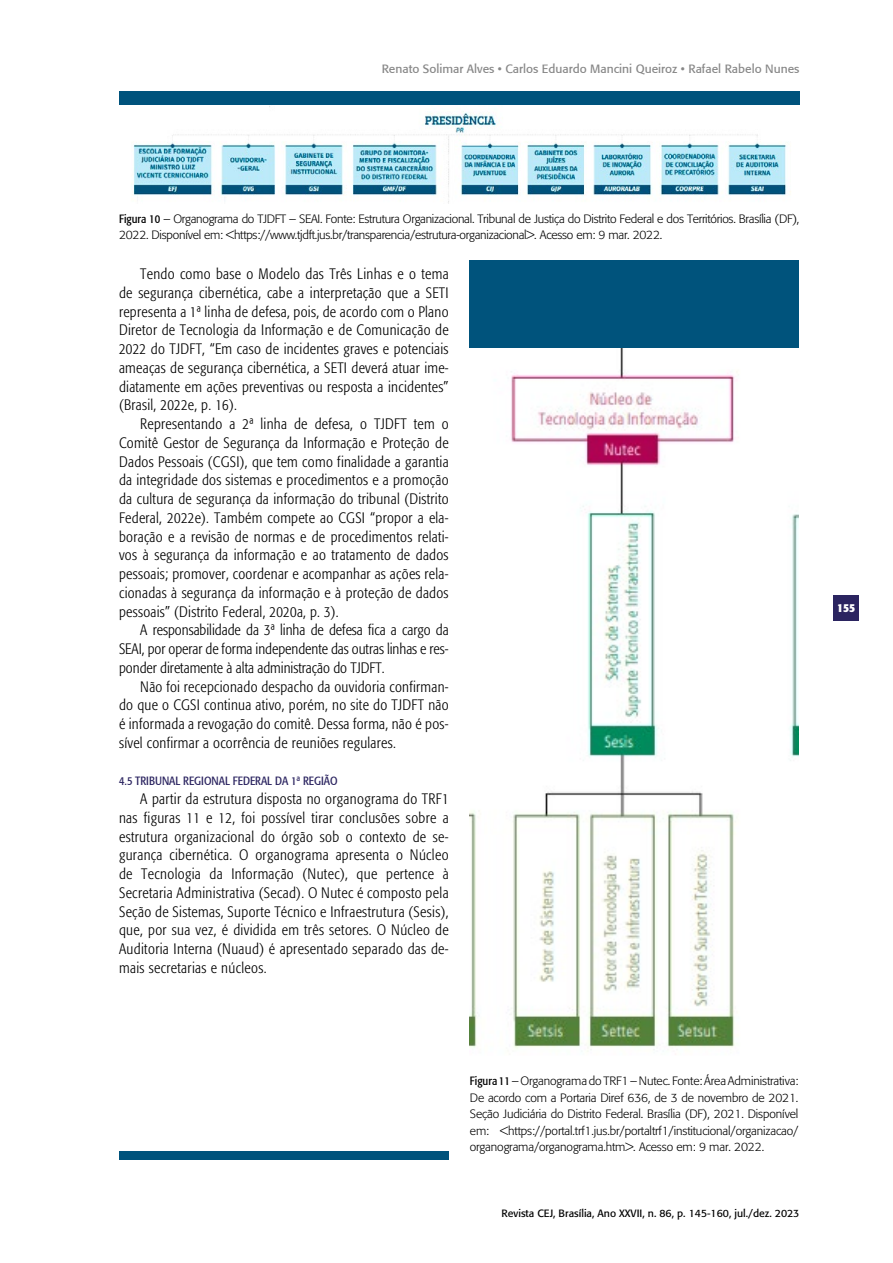
<style>
.page{position:relative;width:893px;height:1263px;background:#fff}
.page>*{position:absolute;margin:0;border:0;box-sizing:border-box;transform-origin:0 0}
.t1{font:300 condensed 15px/18.8px "Formata";letter-spacing:.02em;color:#000;text-align:justify}
.t2{font:300 12px/16.5px "Formata";letter-spacing:-.02em;color:#000}
.t3{font:12px "Formata";color:#878787}
.t4{font:condensed 12px "Formata";color:#2b2460}
.t5{font:700 condensed 12px "Formata";color:#fff}
.t6{font:10.5px "Formata";color:#000}
.s1{font-weight:400;font-stretch:condensed}
</style>
<div class="page">
<div style="left:833px;top:595px;width:26px;height:26px;background:#2b2460"></div>
<img style="left:133px;top:106px;width:658px;height:97px">
<img style="left:470px;top:348px;width:328px;height:704px">
<div style="left:119px;top:1151px;width:330px;height:9px;background:#00537c"></div>
<div style="left:469px;top:260px;width:329px;height:88px;background:#00537c"></div>
<div style="left:119px;top:92px;width:680px;height:13px;background:#00537c"></div>
<p class="t3" style="left:382px;top:61px;width:419px">Renato Solimar Alves • Carlos Eduardo Mancini Queiroz • Rafael Rabelo Nunes</p>
<p class="t2" style="left:119px;top:210px;width:682px"><span class="s1">Figura 10</span> – Organograma do TJDFT – SEAI. Fonte: Estrutura Organizacional. Tribunal de Justiça do Distrito Federal e dos Territórios. Brasília (DF),<br>2022. Disponível em: &lt;https://www.tjdft.jus.br/transparencia/estrutura-organizacional&gt;. Acesso em: 9 mar. 2022.</p>
<p class="t1" style="left:119px;top:265px;width:331px;text-indent:21px">Tendo como base o Modelo das Três Linhas e o tema de segurança cibernética, cabe a interpretação que a SETI representa a 1ª linha de defesa, pois, de acordo com o Plano Diretor de Tecnologia da Informação e de Comunicação de 2022 do TJDFT, “Em caso de incidentes graves e potenciais ameaças de segurança cibernética, a SETI deverá atuar ime&shy;diatamente em ações preventivas ou resposta a incidentes” (Brasil, 2022e, p. 16).</p>
<p class="t1" style="left:119px;top:415px;width:331px;text-indent:21px">Representando a 2ª linha de defesa, o TJDFT tem o Comitê Gestor de Segurança da Informação e Proteção de Dados Pessoais (CGSI), que tem como finalidade a garantia da integridade dos sistemas e procedimentos e a promoção da cultura de segurança da informação do tribunal (Distrito Federal, 2022e). Também compete ao CGSI “propor a ela&shy;boração e a revisão de normas e de procedimentos relati&shy;vos à segurança da informação e ao tratamento de dados pessoais; promover, coordenar e acompanhar as ações rela&shy;cionadas à segurança da informação e à proteção de dados pessoais” (Distrito Federal, 2020a, p. 3).</p>
<p class="t1" style="left:119px;top:621px;width:331px;text-indent:21px">A responsabilidade da 3ª linha de defesa fica a cargo da SEAI, por operar de forma independente das outras linhas e res&shy;ponder diretamente à alta administração do TJDFT.</p>
<p class="t1" style="left:119px;top:677px;width:331px;text-indent:21px">Não foi recepcionado despacho da ouvidoria confirman&shy;do que o CGSI continua ativo, porém, no site do TJDFT não é informada a revogação do comitê. Dessa forma, não é pos&shy;sível confirmar a ocorrência de reuniões regulares.</p>
<p class="t4" style="left:119px;top:774px;width:220px">4.5 TRIBUNAL REGIONAL FEDERAL DA 1ª REGIÃO</p>
<p class="t1" style="left:119px;top:790px;width:331px;text-indent:21px">A partir da estrutura disposta no organograma do TRF1 nas figuras 11 e 12, foi possível tirar conclusões sobre a estrutura organizacional do órgão sob o contexto de se&shy;gurança cibernética. O organograma apresenta o Núcleo de Tecnologia da Informação (Nutec), que pertence à Secretaria Administrativa (Secad). O Nutec é composto pela Seção de Sistemas, Suporte Técnico e Infraestrutura (Sesis), que, por sua vez, é dividida em três setores. O Núcleo de Auditoria Interna (Nuaud) é apresentado separado das de&shy;mais secretarias e núcleos.</p>
<p class="t5" style="left:837px;top:601px;width:19px">155</p>
<p class="t2" style="left:470px;top:1073px;width:330px;text-align:justify"><span class="s1">Figura 11</span> – Organograma do TRF1 – Nutec. Fonte: Área Administrativa:<br>De acordo com a Portaria Diref 636, de 3 de novembro de 2021.<br>Seção Judiciária do Distrito Federal. Brasília (DF), 2021. Disponível em: &lt;https://portal.trf1.jus.br/portaltrf1/institucional/organizacao/ organograma/organograma.htm&gt;. Acesso em: 9 mar. 2022.</p>
<p class="t6" style="left:501px;top:1206px;width:299px">Revista CEJ, Brasília, Ano XXVII, n. 86, p. 145-160, jul./dez. 2023</p>
</div>
